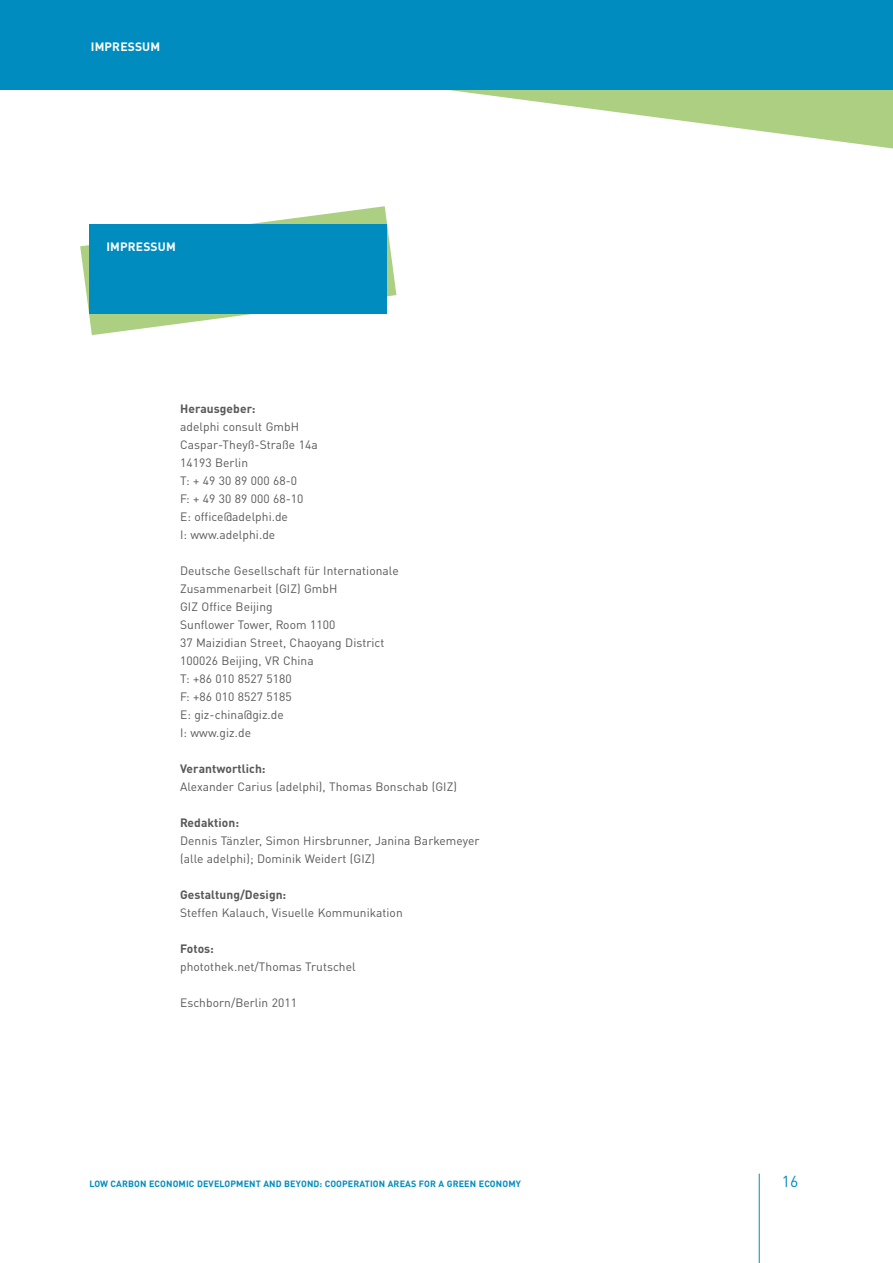
<style>
.page{position:relative;width:893px;height:1263px;background:#fff}
.page>*{position:absolute;margin:0;border:0;box-sizing:border-box;transform-origin:0 0}
.t1{font:15.75px "DIN";color:#008cbf}
.t2{font:12px/18px "DINOT";letter-spacing:.005em;color:#58585a}
.t3{font:700 12px "DINOT";letter-spacing:.005em;color:#58585a}
.t4{font:700 12px "DINOT";letter-spacing:.015em;color:#fff}
.t5{font:700 9px "DINOT";letter-spacing:.015em;color:#008cbf}
</style>
<div class="page">
<svg style="left:449px;top:90px;width:444px;height:58px"></svg>
<div style="left:0;top:0;width:893px;height:90px;background:#008cbf"></div>
<svg style="left:80px;top:206px;width:316px;height:129px"></svg>
<div style="left:89px;top:224px;width:298px;height:89px;background:#008cbf"></div>
<hr style="left:759px;top:1174px;width:1px;height:89px;background:#008cbf">
<p class="t4" style="left:91px;top:39px;width:71px">IMPRESSUM</p>
<p class="t4" style="left:106px;top:239px;width:71px">IMPRESSUM</p>
<p class="t3" style="left:180px;top:400px;width:77px">HERAUSGEBER:</p>
<p class="t2" style="left:180px;top:417px;width:139px">adelphi consult GmbH<br>Caspar-Theyß-Straße 14a<br>14193 Berlin<br>T: + 49 30 89 000 68-0<br>F: + 49 30 89 000 68-10<br>E: office@adelphi.de<br>I: www.adelphi.de</p>
<p class="t2" style="left:180px;top:561px;width:220px">Deutsche Gesellschaft für Internationale<br>Zusammenarbeit (GIZ) GmbH<br>GIZ Office Beijing<br>Sunflower Tower, Room 1100<br>37 Maizidian Street, Chaoyang District<br>100026 Beijing, VR China<br>T: +86 010 8527 5180<br>F: +86 010 8527 5185<br>E: giz-china@giz.de<br>I: www.giz.de</p>
<p class="t3" style="left:180px;top:760px;width:87px">VERANTWORTLICH:</p>
<p class="t2" style="left:180px;top:777px;width:278px">Alexander Carius (adelphi), Thomas Bonschab (GIZ)</p>
<p class="t3" style="left:180px;top:814px;width:61px">REDAKTION:</p>
<p class="t2" style="left:180px;top:831px;width:301px">Dennis Tänzler, Simon Hirsbrunner, Janina Barkemeyer (alle adelphi); Dominik Weidert (GIZ)</p>
<p class="t3" style="left:180px;top:886px;width:108px">GESTALTUNG/DESIGN:</p>
<p class="t2" style="left:180px;top:903px;width:224px">Steffen Kalauch, Visuelle Kommunikation</p>
<p class="t3" style="left:180px;top:940px;width:35px">FOTOS:</p>
<p class="t2" style="left:180px;top:957px;width:177px">photothek.net/Thomas Trutschel</p>
<p class="t2" style="left:180px;top:993px;width:118px">Eschborn/Berlin 2011</p>
<p class="t5" style="left:89px;top:1177px;width:433px">LOW CARBON ECONOMIC DEVELOPMENT AND BEYOND: COOPERATION AREAS FOR A GREEN ECONOMY</p>
<h1 class="t1" style="left:782px;top:1171px;width:18px">16</h1>
</div>
